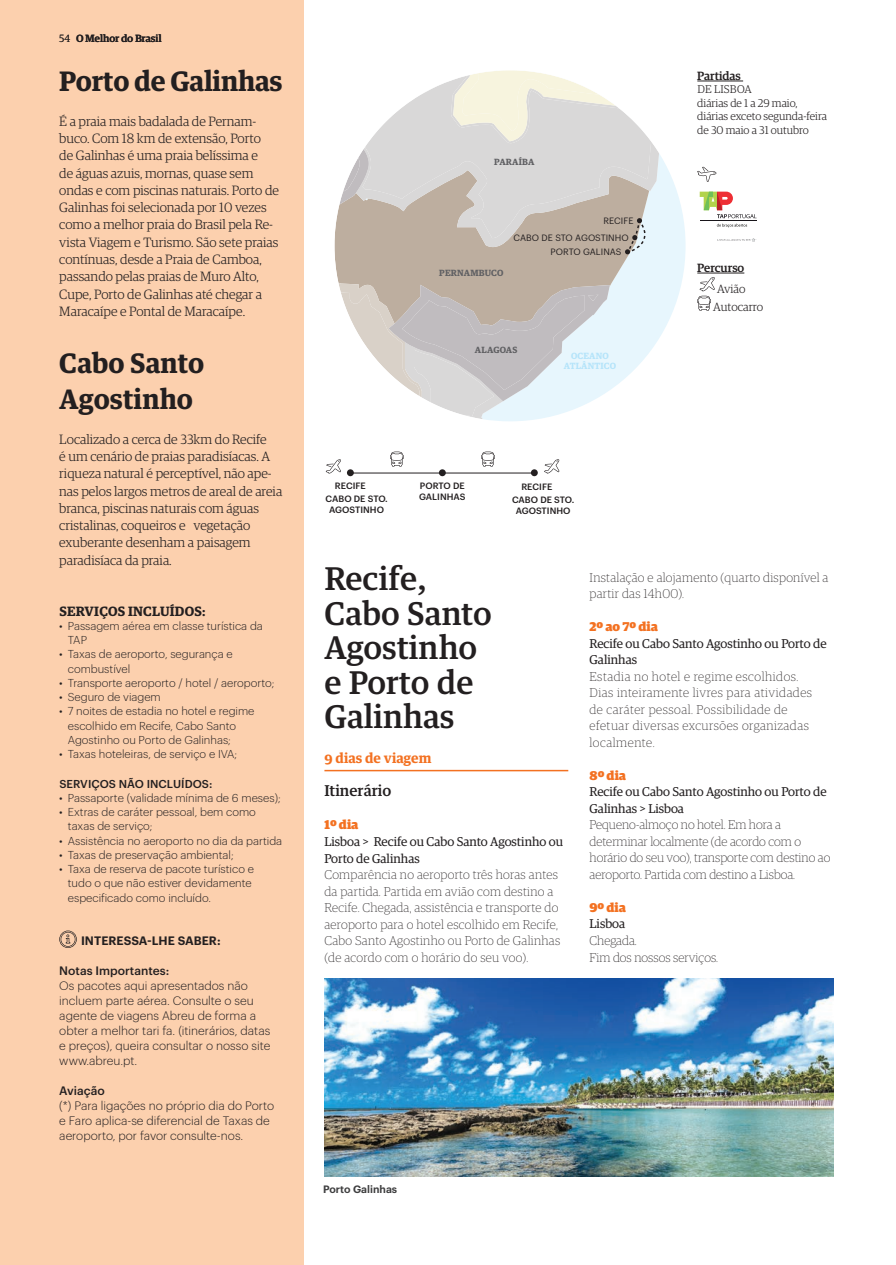
<style>
.page{position:relative;width:896px;height:1265px;background:#fff}
.page>*{position:absolute;margin:0;border:0;box-sizing:border-box;transform-origin:0 0}
.t1{font:500 31.5px/34.5px "Guardian Text Egyp";color:#231f20}
.t2{font:700 27px/36px "Guardian Text Egyp";letter-spacing:-.01em;color:#231f20}
.t3{font:500 15px "Guardian Text Egyp";color:#231f20}
.t4{font:300 13.5px/17.2px "Guardian Egyp";color:#231f20}
.t5{font:600 13.5px "Guardian Egyp";letter-spacing:.02em;color:#231f20}
.t6{font:700 13.5px "Guardian Text Egyp";color:#f37121}
.t7{font:100 12.75px/16.5px "Guardian Egyp";letter-spacing:.02em;color:#231f20}
.t8{font:100 12.75px/16.5px "Guardian Egyp";color:#231f20}
.t9{font:12.75px/16.5px "Guardian Egyp";color:#231f20}
.t10{font:100 12.75px/16.5px "Guardian Egyp";letter-spacing:.04em;color:#231f20}
.t11{font:900 12.75px "Guardian Egyp";color:#f37121}
.t12{font:300 12px/15px "Graphik";color:#231f20}
.t13{font:500 12px "Graphik";color:#231f20}
.t14{font:600 12px "Graphik";letter-spacing:.005em;color:#231f20}
.t15{font:500 12px "Guardian Egyp";color:#231f20}
.t16{font:300 12px/18px "Guardian Egyp";color:#231f20}
.t17{font:300 11.25px/14.2px "Graphik";color:#231f20}
.t18{font:300 11.25px/13.5px "Guardian Egyp";color:#231f20}
.t19{font:500 11.25px "Graphik";letter-spacing:.005em;color:#231f20}
.t20{font:500 10.5px "Guardian Egyp";color:#231f20}
.t21{font:600 10.5px "Graphik";color:#3e3e3f}
.t22{font:500 9px/10.8px "Graphik";letter-spacing:.005em;color:#231f20;text-align:center}
.t23{font:9px/17px "Graphik";letter-spacing:.005em;color:#231f20}
.t24{font:600 9px "Guardian Egyp";letter-spacing:.02em;color:#606063}
.t25{font:600 9px/10.5px "Guardian Egyp";letter-spacing:.02em;color:#b5e4fa;text-align:center}
.s1{font-weight:300}
</style>
<div class="page">
<div style="left:0;top:0;width:303px;height:1265px;background:#fcd0ae"></div>
<svg style="left:326px;top:459px;width:15px;height:14px"></svg>
<svg style="left:544px;top:459px;width:15px;height:14px"></svg>
<hr style="left:348px;top:473px;width:183px;height:1px;background:#231f20">
<div style="left:347px;top:469px;width:7px;height:7px;background:#231f20;border-radius:50%"></div>
<div style="left:531px;top:469px;width:7px;height:7px;background:#231f20;border-radius:50%"></div>
<div style="left:439px;top:469px;width:7px;height:7px;background:#231f20;border-radius:50%"></div>
<svg style="left:390px;top:451px;width:14px;height:16px"></svg>
<svg style="left:481px;top:451px;width:14px;height:16px"></svg>
<svg style="left:484px;top:154px;width:201px;height:267px;fill:#ecf8fd"></svg>
<svg style="left:334px;top:205px;width:315px;height:120px;background:#c6bcb2"></svg>
<svg style="left:356px;top:80px;width:303px;height:167px;background:#d5d1cc"></svg>
<svg style="left:453px;top:70px;width:163px;height:71px;background:#ebe9df"></svg>
<svg style="left:338px;top:283px;width:272px;height:136px"></svg>
<svg style="left:339px;top:149px;width:30px;height:56px"></svg>
<div style="left:571px;top:353px;width:37px;height:6px;background:#e7f6fd"></div>
<div style="left:564px;top:361px;width:52px;height:8px;background:#e7f6fd"></div>
<svg style="left:625px;top:218px;width:24px;height:37px"></svg>
<hr style="left:697px;top:81px;width:46px;height:1px;background:#231f20">
<hr style="left:697px;top:273px;width:47px;height:1px;background:#231f20">
<svg style="left:697px;top:167px;width:19px;height:15px"></svg>
<svg style="left:697px;top:277px;width:18px;height:34px"></svg>
<svg style="left:717px;top:238px;width:39px;height:4px"></svg>
<hr style="left:700px;top:221px;width:56px;height:1px;background:#18151a">
<svg style="left:717px;top:224px;width:30px;height:3px"></svg>
<svg style="left:699px;top:192px;width:57px;height:26px"></svg>
<hr style="left:324px;top:770px;width:244px;height:1px;background:#f37121">
<svg style="left:59px;top:930px;width:18px;height:18px"></svg>
<img style="left:324px;top:978px;width:509px;height:198px">
<p class="t20" style="left:59px;top:31px;width:104px"><span class="s1">54</span> O Melhor do Brasil</p>
<h2 class="t2" style="left:59px;top:61px;width:225px">Porto de Galinhas</h2>
<p class="t4" style="left:59px;top:112px;width:221px">É a praia mais badalada de Pernam&shy;buco. Com 18 km de extensão, Porto<br>de Galinhas é uma praia belíssima e<br>de águas azuis, mornas, quase sem ondas e com piscinas naturais. Porto de Galinhas foi selecionada por 10 vezes como a melhor praia do Brasil pela Re&shy;vista Viagem e Turismo. São sete praias contínuas, desde a Praia de Camboa, passando pelas praias de Muro Alto, Cupe, Porto de Galinhas até chegar a Maracaípe e Pontal de Maracaípe.</p>
<h2 class="t2" style="left:59px;top:343px;width:147px">Cabo Santo<br>Agostinho</h2>
<p class="t4" style="left:59px;top:430px;width:224px">Localizado a cerca de 33km do Recife<br>é um cenário de praias paradisíacas. A riqueza natural é perceptível, não ape&shy;nas pelos largos metros de areal de areia branca, piscinas naturais com águas cristalinas, coqueiros e vegetação exuberante desenham a paisagem paradisíaca da praia.</p>
<p class="t5" style="left:59px;top:601px;width:147px">SERVIÇOS INCLUÍDOS:</p>
<p class="t17" style="left:68px;top:618px;width:196px;text-indent:-9px">• Passagem aérea em classe turística da<br>TAP</p>
<p class="t17" style="left:68px;top:646px;width:166px;text-indent:-9px">• Taxas de aeroporto, segurança e combustível</p>
<p class="t17" style="left:59px;top:675px;width:217px">• Transporte aeroporto / hotel / aeroporto;</p>
<p class="t17" style="left:59px;top:689px;width:103px">• Seguro de viagem</p>
<p class="t17" style="left:68px;top:703px;width:188px;text-indent:-9px">• 7 noites de estadia no hotel e regime escolhido em Recife, Cabo Santo<br>Agostinho ou Porto de Galinhas;</p>
<p class="t17" style="left:59px;top:746px;width:179px">• Taxas hoteleiras, de serviço e IVA;</p>
<p class="t19" style="left:59px;top:775px;width:154px">SERVIÇOS NÃO INCLUÍDOS:</p>
<p class="t17" style="left:59px;top:789px;width:223px">• Passaporte (validade mínima de 6 meses);</p>
<p class="t17" style="left:68px;top:804px;width:190px;text-indent:-9px">• Extras de caráter pessoal, bem como taxas de serviço;</p>
<p class="t17" style="left:59px;top:832px;width:224px">• Assistência no aeroporto no dia da partida</p>
<p class="t17" style="left:59px;top:847px;width:176px">• Taxas de preservação ambiental;</p>
<p class="t17" style="left:68px;top:861px;width:188px;text-indent:-9px">• Taxa de reserva de pacote turístico e tudo o que não estiver devidamente especificado como incluído.</p>
<p class="t14" style="left:81px;top:931px;width:141px">INTERESSA-LHE SABER:</p>
<p class="t13" style="left:59px;top:961px;width:111px">Notas Importantes:</p>
<p class="t12" style="left:59px;top:977px;width:212px">Os pacotes aqui apresentados não incluem parte aérea. Consulte o seu agente de viagens Abreu de forma a obter a melhor tari fa. (itinerários, datas e preços), queira consultar o nosso site www.abreu.pt.</p>
<p class="t13" style="left:59px;top:1081px;width:47px">Aviação</p>
<p class="t12" style="left:59px;top:1097px;width:216px">(*) Para ligações no próprio dia do Porto e Faro aplica-se diferencial de Taxas de aeroporto, por favor consulte-nos.</p>
<p class="t24" style="left:494px;top:155px;width:42px">PARAÍBA</p>
<p class="t24" style="left:439px;top:266px;width:66px">PERNAMBUCO</p>
<p class="t23" style="left:513px;top:211px;width:121px;text-indent:90px">RECIFE<br>CABO DE STO AGOSTINHO</p>
<p class="t23" style="left:550px;top:242px;width:72px">PORTO GALINAS</p>
<p class="t24" style="left:475px;top:343px;width:44px">ALAGOAS</p>
<p class="t25" style="left:564px;top:350px;width:54px">OCEANO<br>ATLÂNTICO</p>
<p class="t22" style="left:335px;top:480px;width:32px">RECIFE</p>
<p class="t22" style="left:521px;top:481px;width:32px">RECIFE</p>
<p class="t22" style="left:325px;top:493px;width:64px">CABO DE STO.<br>AGOSTINHO</p>
<p class="t22" style="left:512px;top:494px;width:64px">CABO DE STO.<br>AGOSTINHO</p>
<p class="t22" style="left:419px;top:480px;width:48px;text-align:left">PORTO DE<br>GALINHAS</p>
<p class="t15" style="left:697px;top:67px;width:45px">Partidas</p>
<p class="t18" style="left:697px;top:82px;width:131px">DE LISBOA<br>diárias de 1 a 29 maio, diárias exceto segunda-feira de 30 maio a 31 outubro</p>
<p class="t15" style="left:697px;top:259px;width:49px">Percurso</p>
<p class="t16" style="left:713px;top:279px;width:51px;text-indent:4px">Avião<br>Autocarro</p>
<h1 class="t1" style="left:324px;top:558px;width:169px">Recife,<br>Cabo Santo<br>Agostinho e Porto de<br>Galinhas</h1>
<p class="t6" style="left:324px;top:747px;width:108px">9 dias de viagem</p>
<p class="t3" style="left:324px;top:778px;width:68px">Itinerário</p>
<p class="t11" style="left:324px;top:815px;width:36px">1º dia</p>
<p class="t9" style="left:324px;top:832px;width:240px">Lisboa &gt; Recife ou Cabo Santo Agostinho ou<br>Porto de Galinhas</p>
<p class="t7" style="left:324px;top:866px;width:237px">Comparência no aeroporto três horas antes da partida. Partida em avião com destino a Recife. Chegada, assistência e transporte do aeroporto para o hotel escolhido em Recife, Cabo Santo Agostinho ou Porto de Galinhas (de acordo com o horário do seu voo).</p>
<p class="t7" style="left:589px;top:569px;width:240px">Instalação e alojamento (quarto disponível a partir das 14h00).</p>
<p class="t11" style="left:589px;top:617px;width:70px">2º ao 7º dia</p>
<p class="t9" style="left:589px;top:634px;width:239px">Recife ou Cabo Santo Agostinho ou Porto de<br>Galinhas</p>
<p class="t10" style="left:589px;top:668px;width:224px">Estadia no hotel e regime escolhidos.<br>Dias inteiramente livres para atividades de caráter pessoal. Possibilidade de efetuar diversas excursões organizadas localmente.</p>
<p class="t11" style="left:589px;top:765px;width:38px">8º dia</p>
<p class="t9" style="left:589px;top:783px;width:239px">Recife ou Cabo Santo Agostinho ou Porto de<br>Galinhas &gt; Lisboa</p>
<p class="t8" style="left:589px;top:816px;width:242px">Pequeno-almoço no hotel. Em hora a determinar localmente (de acordo com o horário do seu voo), transporte com destino ao aeroporto. Partida com destino a Lisboa.</p>
<p class="t11" style="left:589px;top:897px;width:38px">9º dia</p>
<p class="t9" style="left:589px;top:915px;width:37px">Lisboa</p>
<p class="t8" style="left:589px;top:931px;width:130px">Chegada.<br>Fim dos nossos serviços.</p>
<p class="t21" style="left:323px;top:1180px;width:76px">Porto Galinhas</p>
</div>
